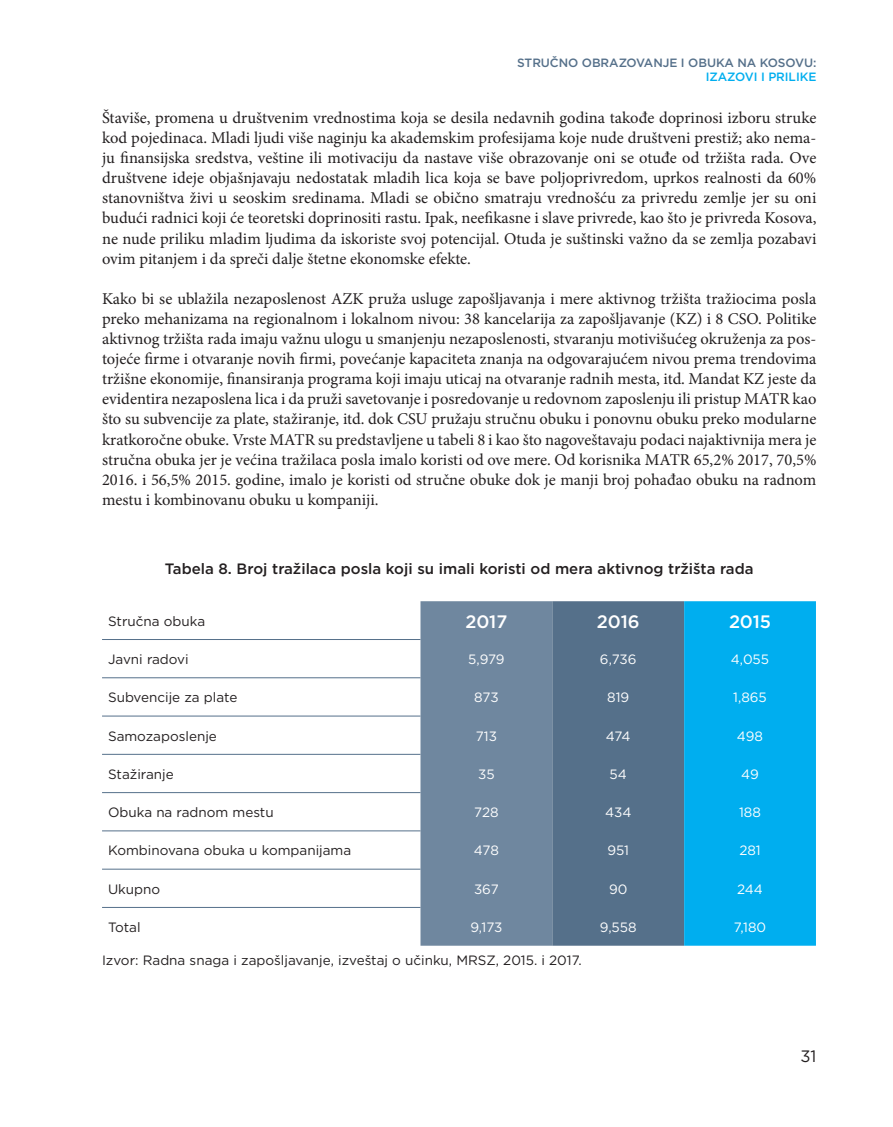
<style>
.page{position:relative;width:893px;height:1127px;background:#fff}
.page>*{position:absolute;margin:0;border:0;box-sizing:border-box;transform-origin:0 0}
.t1{font:500 18px "Gotham";letter-spacing:-.005em;color:#fff}
.t2{font:16.5px/20.1px "Minion Pro";letter-spacing:-.005em;color:#231f20;text-align:justify}
.t3{font:16.5px "Gotham";color:#231f20}
.t4{font:500 15px "Gotham";color:#231f20}
.t5{font:13.5px "Gotham";color:#231f20}
.t6{font:13.5px "Gotham";color:#fff}
.t7{font:500 12px "Gotham";letter-spacing:-.005em;color:#55708a}
.t8{font:500 12px "Gotham";letter-spacing:-.005em;color:#00aeef}
</style>
<div class="page">
<svg style="left:420px;top:601px;width:132px;height:345px;background:#758ca3"></svg>
<svg style="left:552px;top:601px;width:132px;height:345px;background:#58728c"></svg>
<svg style="left:684px;top:601px;width:132px;height:345px;background:#03aeee"></svg>
<hr style="left:102px;top:639px;width:318px;height:1px;background:#55708a">
<hr style="left:102px;top:677px;width:318px;height:1px;background:#55708a">
<hr style="left:102px;top:716px;width:318px;height:1px;background:#55708a">
<hr style="left:102px;top:754px;width:318px;height:1px;background:#55708a">
<hr style="left:102px;top:792px;width:318px;height:1px;background:#55708a">
<hr style="left:102px;top:830px;width:318px;height:1px;background:#55708a">
<hr style="left:102px;top:869px;width:318px;height:1px;background:#55708a">
<hr style="left:102px;top:907px;width:318px;height:1px;background:#55708a">
<p class="t7" style="left:517px;top:55px;width:301px">STRUČNO OBRAZOVANJE I OBUKA NA KOSOVU:</p>
<p class="t8" style="left:706px;top:68px;width:112px">IZAZOVI I PRILIKE</p>
<p class="t2" style="left:102px;top:108px;width:716px">Štaviše, promena u društvenim vrednostima koja se desila nedavnih godina takođe doprinosi izboru struke kod pojedinaca. Mladi ljudi više naginju ka akademskim profesijama koje nude društveni prestiž; ako nema&shy;ju finansijska sredstva, veštine ili motivaciju da nastave više obrazovanje oni se otuđe od tržišta rada. Ove društvene ideje objašnjavaju nedostatak mladih lica koja se bave poljoprivredom, uprkos realnosti da 60% stanovništva živi u seoskim sredinama. Mladi se obično smatraju vrednošću za privredu zemlje jer su oni budući radnici koji će teoretski doprinositi rastu. Ipak, neefikasne i slave privrede, kao što je privreda Kosova, ne nude priliku mladim ljudima da iskoriste svoj potencijal. Otuda je suštinski važno da se zemlja pozabavi ovim pitanjem i da spreči dalje štetne ekonomske efekte.</p>
<p class="t2" style="left:102px;top:289px;width:716px">Kako bi se ublažila nezaposlenost AZK pruža usluge zapošljavanja i mere aktivnog tržišta tražiocima posla preko mehanizama na regionalnom i lokalnom nivou: 38 kancelarija za zapošljavanje (KZ) i 8 CSO. Politike aktivnog tržišta rada imaju važnu ulogu u smanjenju nezaposlenosti, stvaranju motivišućeg okruženja za pos&shy;tojeće firme i otvaranje novih firmi, povećanje kapaciteta znanja na odgovarajućem nivou prema trendovima tržišne ekonomije, finansiranja programa koji imaju uticaj na otvaranje radnih mesta, itd. Mandat KZ jeste da evidentira nezaposlena lica i da pruži savetovanje i posredovanje u redovnom zaposlenju ili pristup MATR kao što su subvencije za plate, stažiranje, itd. dok CSU pružaju stručnu obuku i ponovnu obuku preko modularne kratkoročne obuke. Vrste MATR su predstavljene u tabeli 8 i kao što nagoveštavaju podaci najaktivnija mera je stručna obuka jer je većina tražilaca posla imalo koristi od ove mere. Od korisnika MATR 65,2% 2017, 70,5% 2016. i 56,5% 2015. godine, imalo je koristi od stručne obuke dok je manji broj pohađao obuku na radnom mestu i kombinovanu obuku u kompaniji.</p>
<p class="t4" style="left:165px;top:559px;width:590px">Tabela 8. Broj tražilaca posla koji su imali koristi od mera aktivnog tržišta rada</p>
<p class="t5" style="left:108px;top:612px;width:99px">Stručna obuka</p>
<p class="t1" style="left:465px;top:609px;width:43px">2017</p>
<p class="t1" style="left:597px;top:609px;width:44px">2016</p>
<p class="t1" style="left:729px;top:609px;width:44px">2015</p>
<p class="t5" style="left:108px;top:651px;width:82px">Javni radovi</p>
<p class="t6" style="left:468px;top:651px;width:38px">5,979</p>
<p class="t6" style="left:600px;top:651px;width:38px">6,736</p>
<p class="t6" style="left:731px;top:651px;width:40px">4,055</p>
<p class="t5" style="left:108px;top:689px;width:131px">Subvencije za plate</p>
<p class="t6" style="left:474px;top:689px;width:26px">873</p>
<p class="t6" style="left:607px;top:689px;width:24px">819</p>
<p class="t6" style="left:733px;top:689px;width:35px">1,865</p>
<p class="t5" style="left:108px;top:727px;width:110px">Samozaposlenje</p>
<p class="t6" style="left:476px;top:727px;width:23px">713</p>
<p class="t6" style="left:606px;top:727px;width:26px">474</p>
<p class="t6" style="left:737px;top:727px;width:28px">498</p>
<p class="t5" style="left:108px;top:765px;width:67px">Stažiranje</p>
<p class="t6" style="left:478px;top:765px;width:18px">35</p>
<p class="t6" style="left:610px;top:765px;width:19px">54</p>
<p class="t6" style="left:741px;top:765px;width:19px">49</p>
<p class="t5" style="left:108px;top:804px;width:167px">Obuka na radnom mestu</p>
<p class="t6" style="left:474px;top:804px;width:26px">728</p>
<p class="t6" style="left:605px;top:804px;width:28px">434</p>
<p class="t6" style="left:739px;top:804px;width:23px">188</p>
<p class="t5" style="left:108px;top:842px;width:245px">Kombinovana obuka u kompanijama</p>
<p class="t6" style="left:474px;top:842px;width:26px">478</p>
<p class="t6" style="left:607px;top:842px;width:23px">951</p>
<p class="t6" style="left:739px;top:842px;width:23px">281</p>
<p class="t5" style="left:108px;top:880px;width:54px">Ukupno</p>
<p class="t6" style="left:474px;top:880px;width:26px">367</p>
<p class="t6" style="left:609px;top:880px;width:20px">90</p>
<p class="t6" style="left:737px;top:880px;width:27px">244</p>
<p class="t5" style="left:108px;top:918px;width:34px">Total</p>
<p class="t6" style="left:470px;top:918px;width:34px">9,173</p>
<p class="t6" style="left:600px;top:918px;width:38px">9,558</p>
<p class="t6" style="left:734px;top:918px;width:34px">7,180</p>
<p class="t5" style="left:102px;top:952px;width:481px">Izvor: Radna snaga i zapošljavanje, izveštaj o učinku, MRSZ, 2015. i 2017.</p>
<p class="t3" style="left:800px;top:1045px;width:18px">31</p>
</div>
